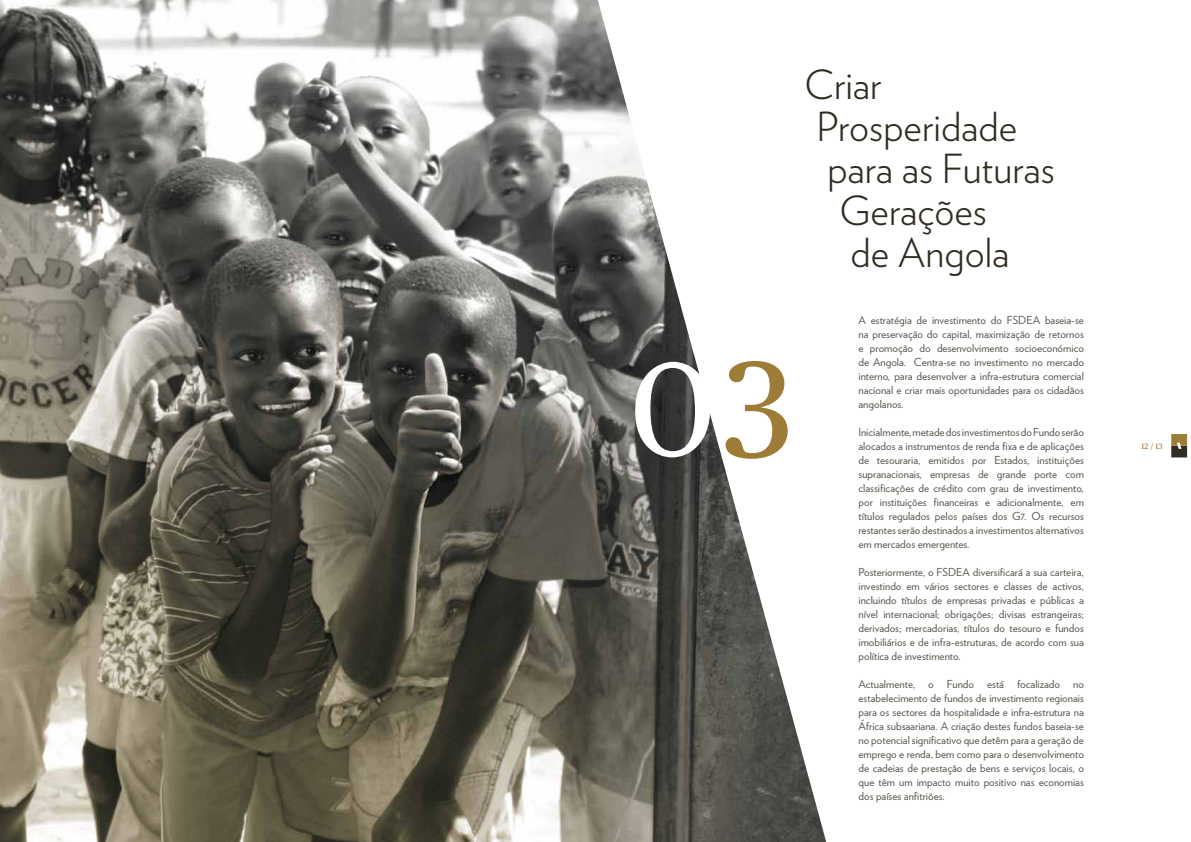
<style>
.page{position:relative;width:1191px;height:842px;background:#fff}
.page>*{position:absolute;margin:0;border:0;box-sizing:border-box;transform-origin:0 0}
.t1{font:300 40px "Verlag";color:#302c21}
.t2{font:11px/14px "Verlag";color:#5a564d;text-align:justify}
.t3{font:8px "Publico Text";color:#9d7c37}
</style>
<div class="page">
<img style="left:0;top:0;width:826px;height:842px">
<svg style="left:1171px;top:434px;width:16px;height:23px"></svg>
<svg style="left:725px;top:361px;width:62px;height:98px"></svg>
<svg style="left:635px;top:362px;width:75px;height:95px"></svg>
<h1 class="t1" style="left:804px;top:56px;width:79px">Criar</h1>
<h1 class="t1" style="left:816px;top:98px;width:202px">Prosperidade</h1>
<h1 class="t1" style="left:827px;top:140px;width:229px">para as Futuras</h1>
<h1 class="t1" style="left:839px;top:182px;width:149px">Gerações</h1>
<h1 class="t1" style="left:850px;top:224px;width:161px">de Angola</h1>
<p class="t2" style="left:858px;top:313px;width:227px">A estratégia de investimento do FSDEA baseia-se na preservação do capital, maximização de retornos e promoção do desenvolvimento socioeconómico de Angola. Centra-se no investimento no mercado interno, para desenvolver a infra-estrutura comercial nacional e criar mais oportunidades para os cidadãos angolanos.</p>
<p class="t2" style="left:858px;top:425px;width:227px">Inicialmente, metade dos investimentos do Fundo serão alocados a instrumentos de renda fixa e de aplicações de tesouraria, emitidos por Estados, instituições supranacionais, empresas de grande porte com classificações de crédito com grau de investimento, por instituições financeiras e adicionalmente, em títulos regulados pelos países dos G7. Os recursos restantes serão destinados a investimentos alternativos em mercados emergentes.</p>
<p class="t2" style="left:858px;top:565px;width:227px">Posteriormente, o FSDEA diversificará a sua carteira, investindo em vários sectores e classes de activos, incluindo títulos de empresas privadas e públicas a nível internacional; obrigações; divisas estrangeiras; derivados; mercadorias, títulos do tesouro e fundos imobiliários e de infra-estruturas, de acordo com sua política de investimento.</p>
<p class="t2" style="left:858px;top:677px;width:227px">Actualmente, o Fundo está focalizado no estabelecimento de fundos de investimento regionais para os sectores da hospitalidade e infra-estrutura na África subsaariana. A criação destes fundos baseia-se no potencial significativo que detêm para a geração de emprego e renda, bem como para o desenvolvimento de cadeias de prestação de bens e serviços locais, o que têm um impacto muito positivo nas economias dos países anfitriões.</p>
<p class="t3" style="left:1141px;top:441px;width:23px">12 / 13</p>
</div>
